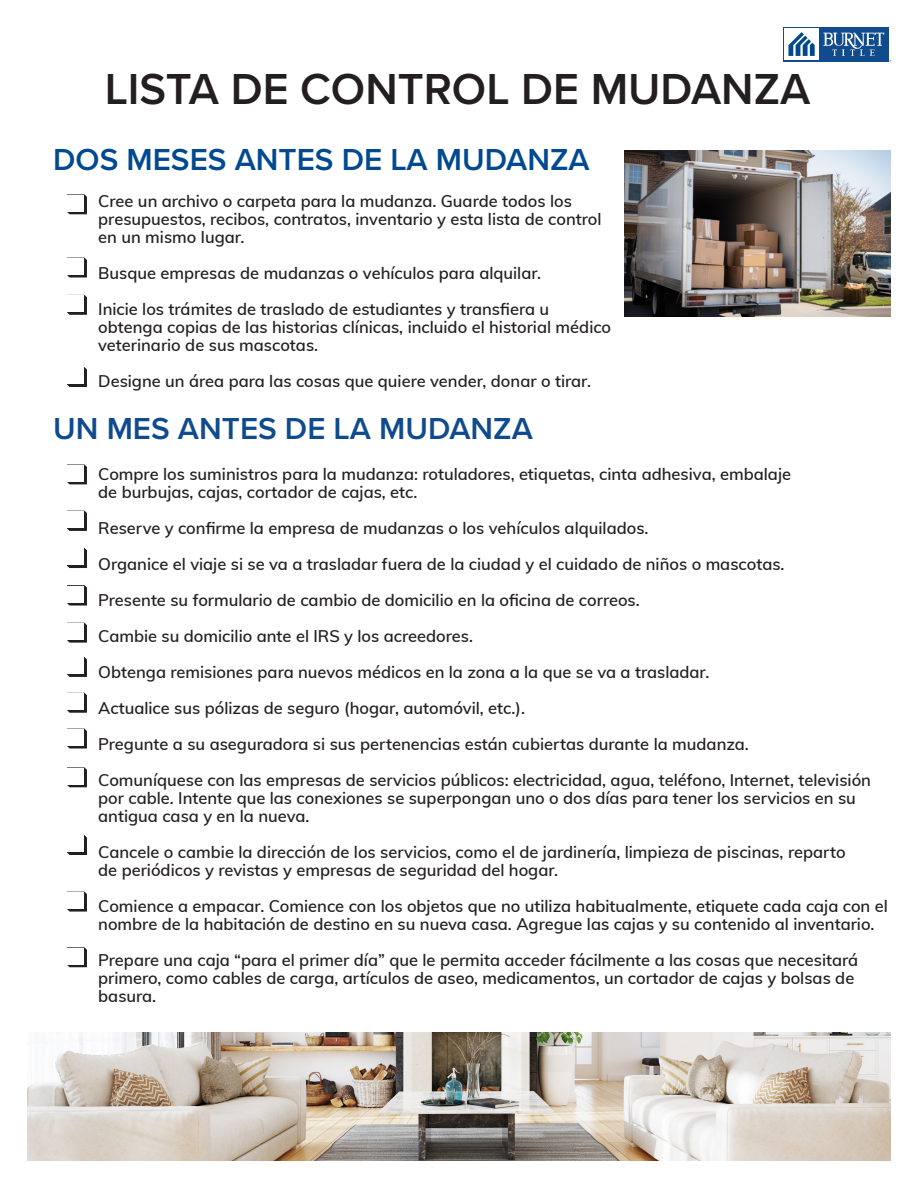
<style>
.page{position:relative;width:918px;height:1188px;background:#fff}
.page>*{position:absolute;margin:0;border:0;box-sizing:border-box;transform-origin:0 0}
.t1{font:600 45px "Proxima Nova";color:#231f20}
.t2{font:600 31.5px "Proxima Nova";color:#014990}
.t3{font:600 31.5px "Proxima Nova";color:#104b8e}
.t4{font:600 16.5px/18px "Muli";color:#231f20}
</style>
<div class="page">
<svg style="left:67px;top:194px;width:20px;height:20px"></svg>
<div style="left:68px;top:195px;width:16px;height:16px;background:#fff"></div>
<svg style="left:67px;top:258px;width:20px;height:20px"></svg>
<div style="left:68px;top:258px;width:16px;height:17px;background:#fff"></div>
<svg style="left:67px;top:295px;width:20px;height:20px"></svg>
<div style="left:68px;top:296px;width:16px;height:16px;background:#fff"></div>
<svg style="left:67px;top:367px;width:20px;height:20px"></svg>
<div style="left:68px;top:368px;width:16px;height:16px;background:#fff"></div>
<svg style="left:67px;top:465px;width:20px;height:19px"></svg>
<div style="left:68px;top:465px;width:16px;height:16px;background:#fff"></div>
<svg style="left:67px;top:511px;width:20px;height:20px"></svg>
<div style="left:68px;top:511px;width:16px;height:17px;background:#fff"></div>
<svg style="left:67px;top:548px;width:20px;height:20px"></svg>
<div style="left:68px;top:549px;width:16px;height:16px;background:#fff"></div>
<svg style="left:67px;top:585px;width:20px;height:20px"></svg>
<div style="left:68px;top:586px;width:16px;height:16px;background:#fff"></div>
<svg style="left:67px;top:623px;width:20px;height:20px"></svg>
<div style="left:68px;top:623px;width:16px;height:17px;background:#fff"></div>
<svg style="left:67px;top:657px;width:20px;height:20px"></svg>
<div style="left:68px;top:658px;width:16px;height:16px;background:#fff"></div>
<svg style="left:67px;top:693px;width:20px;height:20px"></svg>
<div style="left:68px;top:693px;width:16px;height:17px;background:#fff"></div>
<svg style="left:67px;top:729px;width:20px;height:20px"></svg>
<div style="left:68px;top:729px;width:16px;height:17px;background:#fff"></div>
<svg style="left:67px;top:767px;width:20px;height:20px"></svg>
<div style="left:68px;top:768px;width:16px;height:16px;background:#fff"></div>
<svg style="left:67px;top:835px;width:20px;height:20px"></svg>
<div style="left:68px;top:836px;width:16px;height:16px;background:#fff"></div>
<svg style="left:67px;top:892px;width:20px;height:20px"></svg>
<div style="left:68px;top:892px;width:16px;height:17px;background:#fff"></div>
<svg style="left:67px;top:947px;width:20px;height:20px"></svg>
<div style="left:68px;top:948px;width:16px;height:16px;background:#fff"></div>
<div style="left:783px;top:27px;width:106px;height:34px;background:#104b8e"></div>
<div style="left:784px;top:28px;width:35px;height:32px;background:#fff"></div>
<svg style="left:788px;top:32px;width:27px;height:24px"></svg>
<svg style="left:823px;top:33px;width:61px;height:23px"></svg>
<img style="left:27px;top:1032px;width:864px;height:129px">
<img style="left:624px;top:150px;width:267px;height:166px">
<p class="t1" style="left:105px;top:55px;width:707px">LISTA DE CONTROL DE MUDANZA</p>
<p class="t2" style="left:53px;top:136px;width:538px">DOS MESES ANTES DE LA MUDANZA</p>
<p class="t4" style="left:98px;top:191px;width:505px">Cree un archivo o carpeta para la mudanza. Guarde todos los presupuestos, recibos, contratos, inventario y esta lista de control en un mismo lugar.</p>
<p class="t4" style="left:98px;top:254px;width:452px;line-height:36px">Busque empresas de mudanzas o vehículos para alquilar.<br>Inicie los trámites de traslado de estudiantes y transfiera u</p>
<p class="t4" style="left:98px;top:317px;width:515px">obtenga copias de las historias clínicas, incluido el historial médico veterinario de sus mascotas.</p>
<p class="t4" style="left:98px;top:371px;width:494px">Designe un área para las cosas que quiere vender, donar o tirar.</p>
<p class="t3" style="left:53px;top:405px;width:481px">UN MES ANTES DE LA MUDANZA</p>
<p class="t4" style="left:98px;top:464px;width:694px">Compre los suministros para la mudanza: rotuladores, etiquetas, cinta adhesiva, embalaje de burbujas, cajas, cortador de cajas, etc.</p>
<p class="t4" style="left:98px;top:509px;width:774px;line-height:36px">Reserve y confirme la empresa de mudanzas o los vehículos alquilados.<br>Organice el viaje si se va a trasladar fuera de la ciudad y el cuidado de niños o mascotas.<br>Presente su formulario de cambio de domicilio en la oficina de correos.<br>Cambie su domicilio ante el IRS y los acreedores.<br>Obtenga remisiones para nuevos médicos en la zona a la que se va a trasladar.<br>Actualice sus pólizas de seguro (hogar, automóvil, etc.).<br>Pregunte a su aseguradora si sus pertenencias están cubiertas durante la mudanza.<br>Comuníquese con las empresas de servicios públicos: electricidad, agua, teléfono, Internet, televisión</p>
<p class="t4" style="left:98px;top:788px;width:759px">por cable. Intente que las conexiones se superpongan uno o dos días para tener los servicios en su antigua casa y en la nueva.</p>
<p class="t4" style="left:98px;top:842px;width:749px">Cancele o cambie la dirección de los servicios, como el de jardinería, limpieza de piscinas, reparto de periódicos y revistas y empresas de seguridad del hogar.</p>
<p class="t4" style="left:98px;top:896px;width:791px">Comience a empacar. Comience con los objetos que no utiliza habitualmente, etiquete cada caja con el nombre de la habitación de destino en su nueva casa. Agregue las cajas y su contenido al inventario.</p>
<p class="t4" style="left:98px;top:950px;width:761px">Prepare una caja “para el primer día” que le permita acceder fácilmente a las cosas que necesitará primero, como cables de carga, artículos de aseo, medicamentos, un cortador de cajas y bolsas de basura.</p>
</div>
